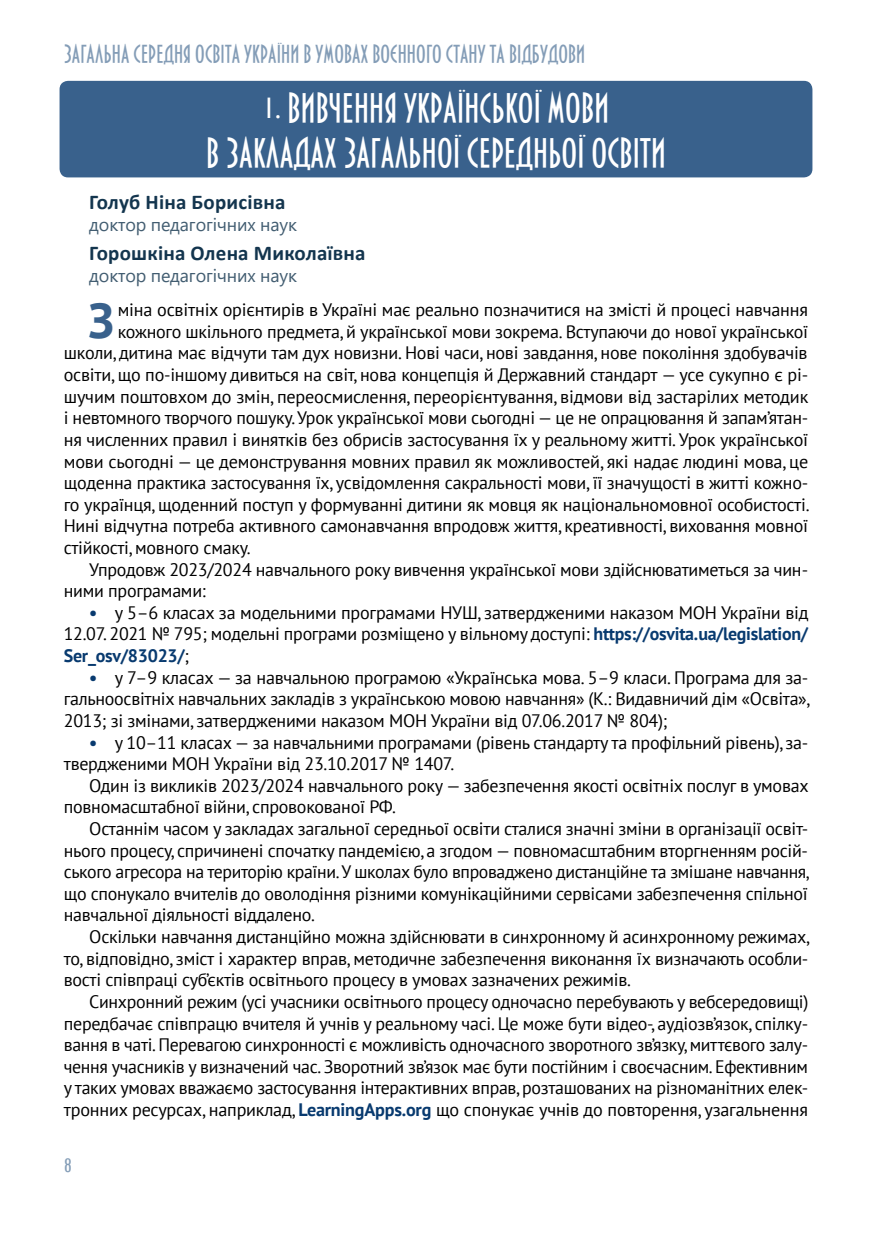
<style>
.page{position:relative;width:872px;height:1234px;background:#fff}
.page>*{position:absolute;margin:0;border:0;box-sizing:border-box;transform-origin:0 0}
.t1{font:700 48.9px "PT Sans";color:#39618c}
.t2{font:27px/45px "Bankir Retro";letter-spacing:.01em;color:#fff;text-align:center}
.t3{font:700 21px "Calibri";letter-spacing:.01em;color:#13354e}
.t4{font:18px/21.6px "PT Sans";letter-spacing:-.015em;color:#000;text-align:justify}
.t5{font:18px "Segoe UI";letter-spacing:-.01em;color:#425d71}
.t6{font:18px "Bankir Retro";color:#849db7}
.t7{font:16.5px "Bankir Retro";letter-spacing:.01em;color:#849db7}
.s1{font-weight:700;color:#083a6f}
</style>
<div class="page">
<div style="left:60px;top:81px;width:752px;height:96px;background:#39618c;border-radius:9px"></div>
<p class="t7" style="left:64px;top:40px;width:523px">ЗАГАЛЬНА СЕРЕДНЯ ОСВІТА УКРАЇНИ В УМОВАХ ВОЄННОГО СТАНУ ТА ВІДБУДОВИ</p>
<h2 class="t2" style="left:206px;top:84px;width:461px">1. ВИВЧЕННЯ УКРАЇНСЬКОЇ МОВИ<br>В ЗАКЛАДАХ ЗАГАЛЬНОЇ СЕРЕДНЬОЇ ОСВІТИ</h2>
<p class="t3" style="left:89px;top:187px;width:198px">Голуб Ніна Борисівна</p>
<p class="t5" style="left:89px;top:207px;width:209px">доктор педагогічних наук</p>
<p class="t3" style="left:89px;top:238px;width:278px">Горошкіна Олена Миколаївна</p>
<p class="t5" style="left:89px;top:258px;width:209px">доктор педагогічних наук</p>
<h1 class="t1" style="left:88px;top:288px;width:27px">З</h1>
<p class="t4" style="left:118px;top:298px;width:691px">міна освітніх орієнтирів в Україні має реально позначитися на змісті й процесі навчання</p>
<p class="t4" style="left:118px;top:320px;width:692px">кожного шкільного предмета, й української мови зокрема. Вступаючи до нової української</p>
<p class="t4" style="left:64px;top:342px;width:745px">школи, дитина має відчути там дух новизни. Нові часи, нові завдання, нове покоління здобувачів</p>
<p class="t4" style="left:64px;top:363px;width:746px">освіти, що по-іншому дивиться на світ, нова концепція й Державний стандарт — усе сукупно є рі-</p>
<p class="t4" style="left:64px;top:385px;width:746px">шучим поштовхом до змін, переосмислення, переорієнтування, відмови від застарілих методик</p>
<p class="t4" style="left:64px;top:406px;width:746px">і невтомного творчого пошуку. Урок української мови сьогодні — це не опрацювання й запам’ятан-</p>
<p class="t4" style="left:64px;top:428px;width:746px">ня численних правил і винятків без обрисів застосування їх у реальному житті. Урок української</p>
<p class="t4" style="left:64px;top:450px;width:746px">мови сьогодні — це демонстрування мовних правил як можливостей, які надає людині мова, це</p>
<p class="t4" style="left:64px;top:471px;width:746px">щоденна практика застосування їх, усвідомлення сакральності мови, її значущості в житті кожно-</p>
<p class="t4" style="left:64px;top:493px;width:747px">го українця, щоденний поступ у формуванні дитини як мовця як національномовної особистості.</p>
<p class="t4" style="left:64px;top:514px;width:746px">Нині відчутна потреба активного самонавчання впродовж життя, креативності, виховання мовної</p>
<p class="t4" style="left:64px;top:536px;width:188px">стійкості, мовного смаку.</p>
<p class="t4" style="left:89px;top:558px;width:720px">Упродовж 2023/2024 навчального року вивчення української мови здійснюватиметься за чин-</p>
<p class="t4" style="left:64px;top:579px;width:143px">ними програмами:</p>
<p class="t4" style="left:64px;top:601px;width:746px;text-indent:26px"><span class="s1">•</span> у 5–6 класах за модельними програмами НУШ, затвердженими наказом МОН України від 12.07. 2021 № 795; модельні програми розміщено у вільному доступі: <span class="s1">https://osvita.ua/legislation/ Ser_osv/83023/</span>;</p>
<p class="t4" style="left:64px;top:666px;width:748px;text-indent:26px"><span class="s1">•</span> у 7–9 класах — за навчальною програмою «Українська мова. 5–9 класи. Програма для за&shy;гальноосвітніх навчальних закладів з українською мовою навчання» (К.: Видавничий дім «Освіта», 2013; зі змінами, затвердженими наказом МОН України від 07.06.2017 № 804);</p>
<p class="t4" style="left:64px;top:730px;width:746px;text-indent:26px"><span class="s1">•</span> у 10–11 класах — за навчальними програмами (рівень стандарту та профільний рівень), за&shy;твердженими МОН України від 23.10.2017 № 1407.</p>
<p class="t4" style="left:64px;top:774px;width:746px;text-indent:26px">Один із викликів 2023/2024 навчального року — забезпечення якості освітніх послуг в умовах повномасштабної війни, спровокованої РФ.</p>
<p class="t4" style="left:64px;top:817px;width:747px;text-indent:26px">Останнім часом у закладах загальної середньої освіти сталися значні зміни в організації освіт&shy;нього процесу, спричинені спочатку пандемією, а згодом — повномасштабним вторгненням росій&shy;ського агресора на територію країни. У школах було впроваджено дистанційне та змішане навчання, що спонукало вчителів до оволодіння різними комунікаційними сервісами забезпечення спільної навчальної діяльності віддалено.</p>
<p class="t4" style="left:64px;top:925px;width:747px;text-indent:26px">Оскільки навчання дистанційно можна здійснювати в синхронному й асинхронному режимах, то, відповідно, зміст і характер вправ, методичне забезпечення виконання їх визначають особли&shy;вості співпраці суб’єктів освітнього процесу в умовах зазначених режимів.</p>
<p class="t4" style="left:64px;top:990px;width:746px;text-indent:26px">Синхронний режим (усі учасники освітнього процесу одночасно перебувають у вебсередовищі) передбачає співпрацю вчителя й учнів у реальному часі. Це може бути відео-, аудіозв’язок, спілку&shy;вання в чаті. Перевагою синхронності є можливість одночасного зворотного зв’язку, миттєвого залу&shy;чення учасників у визначений час. Зворотний зв’язок має бути постійним і своєчасним. Ефективним у таких умовах вважаємо застосування інтерактивних вправ, розташованих на різноманітних елек&shy;тронних ресурсах, наприклад, <span class="s1">LearningApps.org</span> що спонукає учнів до повторення, узагальнення</p>
<p class="t6" style="left:64px;top:1149px;width:10px">8</p>
</div>
